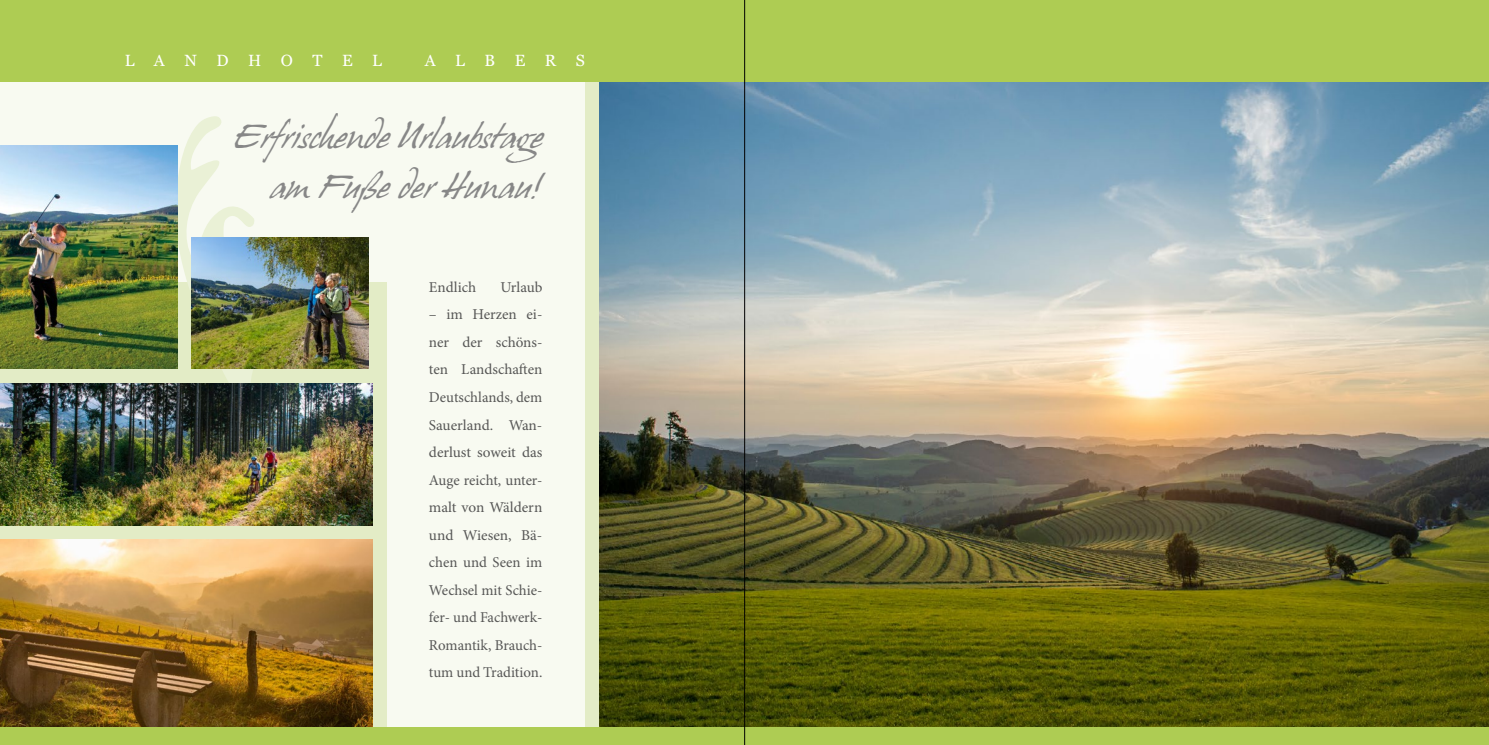
<style>
.page{position:relative;width:1489px;height:745px;background:#fff}
.page>*{position:absolute;margin:0;border:0;box-sizing:border-box;transform-origin:0 0}
.t1{font:31.25px/50px "Hans Hand";color:#878787;text-align:right}
.t2{font:16.25px "Georgia";letter-spacing:1.2em;color:#fff}
.t3{font:15px/27.5px "Minion Pro";letter-spacing:-.005em;color:#575756;text-align:justify}
</style>
<div class="page">
<div style="left:0;top:81px;width:1488px;height:663px;background:#f8faf1"></div>
<div style="left:0;top:282px;width:386px;height:445px;background:#e3ecc6"></div>
<div style="left:585px;top:71px;width:14px;height:673px;background:#e3ecc6"></div>
<img style="left:0;top:539px;width:372px;height:187px">
<img style="left:0;top:383px;width:372px;height:141px">
<img style="left:599px;top:81px;width:889px;height:645px">
<div style="left:0;top:0;width:1488px;height:81px;background:#aecc53"></div>
<div style="left:0;top:726px;width:1488px;height:18px;background:#aecc53"></div>
<img style="left:0;top:145px;width:66px;height:224px">
<hr style="left:744px;top:0;width:1px;height:744px;background:#000">
<img style="left:66px;top:145px;width:321px;height:351px">
<p class="t2" style="left:125px;top:51px;width:259px">LANDHOTEL</p>
<p class="t2" style="left:425px;top:51px;width:161px">ALBERS</p>
<h1 class="t1" style="left:235px;top:112px;width:314px">Erfrischende Urlaubstage am Fuße der Hunau!</h1>
<p class="t3" style="left:429px;top:273px;width:49px">Endlich</p>
<p class="t3" style="left:500px;top:273px;width:43px">Urlaub</p>
<p class="t3" style="left:429px;top:301px;width:115px">– im Herzen ei&shy;ner der schöns&shy;ten Landschaften Deutschlands, dem Sauerland. Wan&shy;derlust soweit das Auge reicht, unter&shy;malt von Wäldern und Wiesen, Bä&shy;chen und Seen im Wechsel mit Schie&shy;fer- und Fachwerk-Romantik, Brauch&shy;tum und Tradition.</p>
</div>
